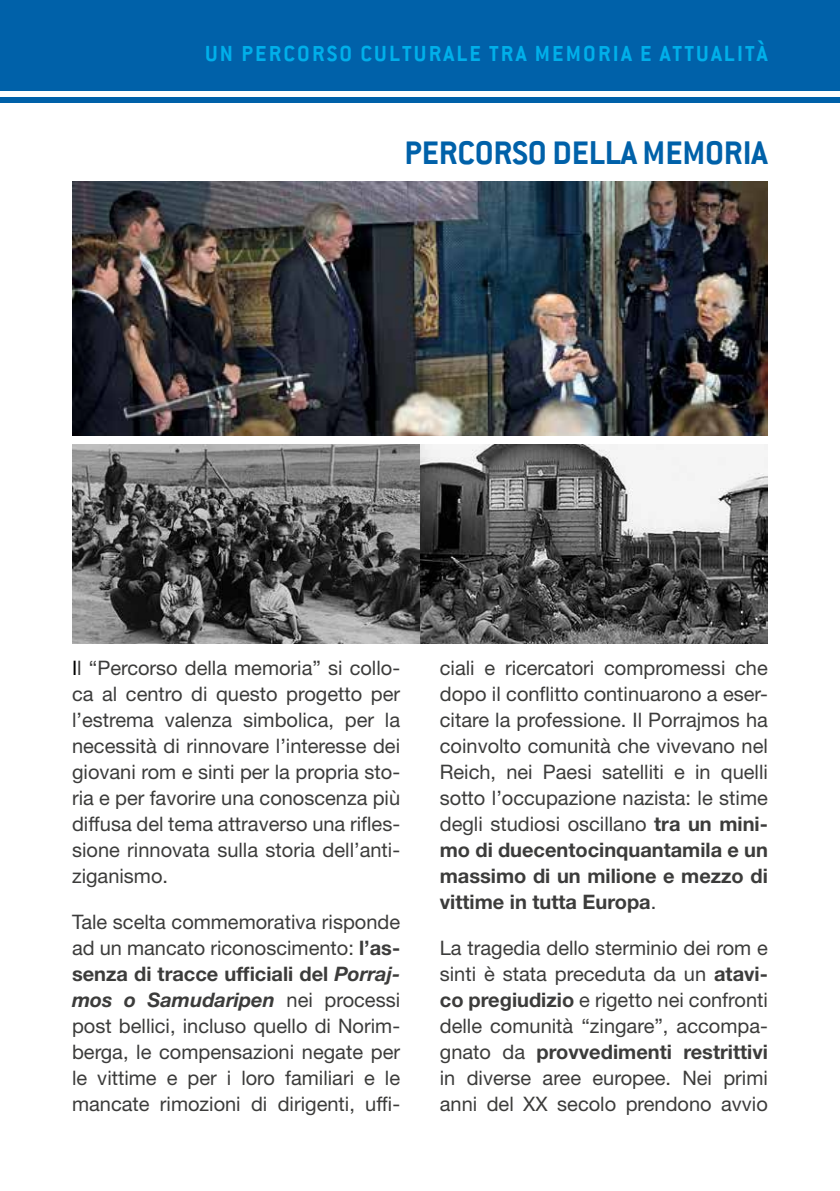
<style>
.page{position:relative;width:840px;height:1191px;background:#fff}
.page>*{position:absolute;margin:0;border:0;box-sizing:border-box;transform-origin:0 0}
.t1{font:700 36px "Conduit ITC";letter-spacing:-.005em;color:#0061a9}
.t2{font:700 24px "Conduit ITC";letter-spacing:.09em;color:#00afea}
.t3{font:20px/26px "Helvetica Neue LT Std";color:#3c3c3b;text-align:justify}
.s1{color:#000}
.s2{font-weight:700}
.s3{font-weight:700;font-style:italic}
</style>
<div class="page">
<div style="left:0;top:0;width:839px;height:102px;background:#0061a9"></div>
<div style="left:0;top:91px;width:839px;height:5px;background:#fff"></div>
<img style="left:73px;top:181px;width:693px;height:254px">
<img style="left:72px;top:444px;width:695px;height:200px">
<p class="t2" style="left:205px;top:39px;width:563px">UN PERCORSO CULTURALE TRA MEMORIA E ATTUALITÀ</p>
<h1 class="t1" style="left:404px;top:132px;width:364px">PERCORSO DELLA MEMORIA</h1>
<p class="t3" style="left:72px;top:654px;width:329px"><span class="s1">I</span>l “Percorso della memoria” si collo&shy;ca al centro di questo progetto per l’estrema valenza simbolica, per la necessità di rinnovare l’interesse dei giovani rom e sinti per la propria sto&shy;ria e per favorire una conoscenza più diffusa del tema attraverso una rifles&shy;sione rinnovata sulla storia dell’anti&shy;ziganismo.</p>
<p class="t3" style="left:72px;top:908px;width:329px">Tale scelta commemorativa risponde ad un mancato riconoscimento: <span class="s2">l’as&shy;senza di tracce ufficiali del</span> <span class="s3">Porraj&shy;mos o Samudaripen</span> nei processi post bellici, incluso quello di Norim&shy;berga, le compensazioni negate per le vittime e per i loro familiari e le mancate rimozioni di dirigenti, uffi-</p>
<p class="t3" style="left:439px;top:654px;width:329px">ciali e ricercatori compromessi che dopo il conflitto continuarono a eser&shy;citare la professione. Il Porrajmos ha coinvolto comunità che vivevano nel Reich, nei Paesi satelliti e in quelli sotto l’occupazione nazista: le stime degli studiosi oscillano <span class="s2">tra un mini&shy;mo di duecentocinquantamila e un massimo di un milione e mezzo di vittime in tutta Europa</span>.</p>
<p class="t3" style="left:439px;top:934px;width:329px">La tragedia dello sterminio dei rom e sinti è stata preceduta da un <span class="s2">atavi&shy;co pregiudizio</span> e rigetto nei confronti delle comunità “zingare”, accompa&shy;gnato da <span class="s2">provvedimenti restrittivi </span>in diverse aree europee. Nei primi anni del XX secolo prendono avvio</p>
</div>
